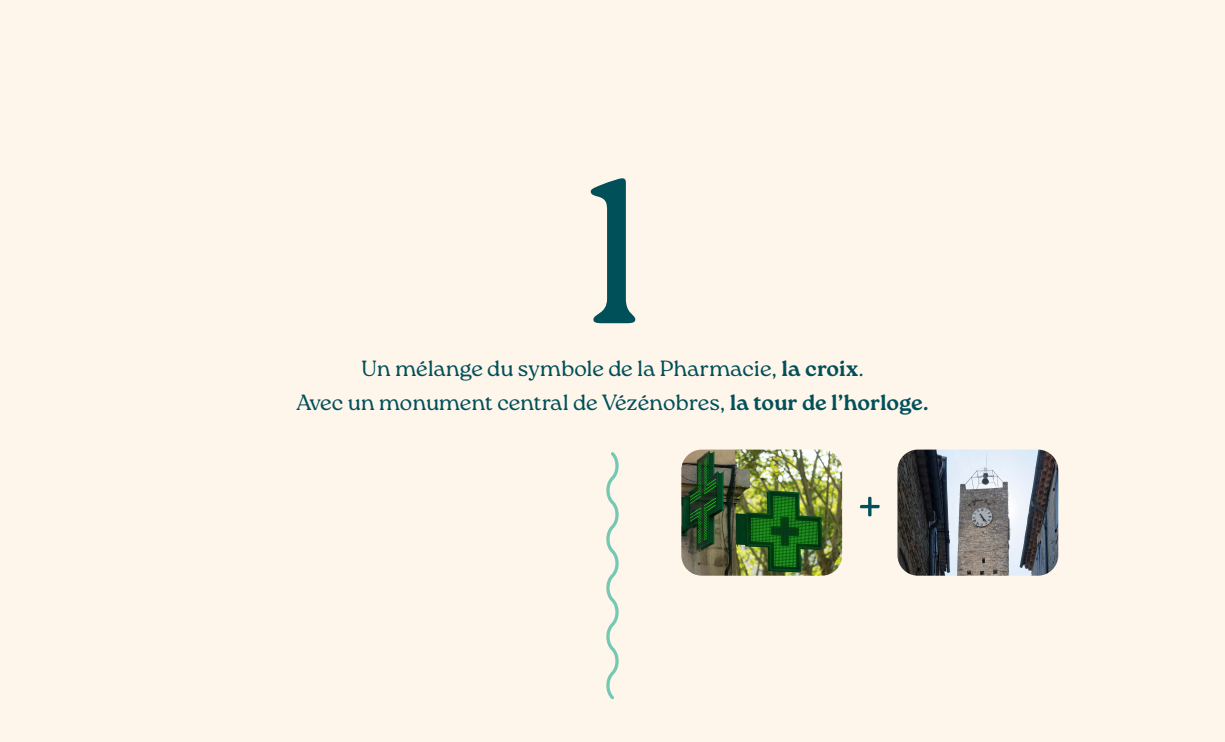
<style>
.page{position:relative;width:1225px;height:742px;background:#fff}
.page>*{position:absolute;margin:0;border:0;box-sizing:border-box;transform-origin:0 0}
.t1{font:300 204.12px "Roca";color:#00505a}
.t2{font:300 53.04px "Roca";color:#00505a}
.t3{font:300 22px/34px "Roca";color:#00505a;text-align:center}
.s1{font-weight:700}
</style>
<div class="page">
<div style="left:0;top:0;width:1224px;height:742px;background:#fff6eb"></div>
<svg style="left:606px;top:452px;width:13px;height:248px"></svg>
<img style="left:681px;top:450px;width:161px;height:126px">
<img style="left:897px;top:450px;width:161px;height:126px">
<h1 class="t1" style="left:578px;top:132px;width:69px">1</h1>
<p class="t3" style="left:296px;top:354px;width:633px">Un mélange du symbole de la Pharmacie, <span class="s1">la croix</span>.<br>Avec un monument central de Vézénobres, <span class="s1">la tour de l’horloge.</span></p>
<h2 class="t2" style="left:858px;top:477px;width:24px">+</h2>
</div>
